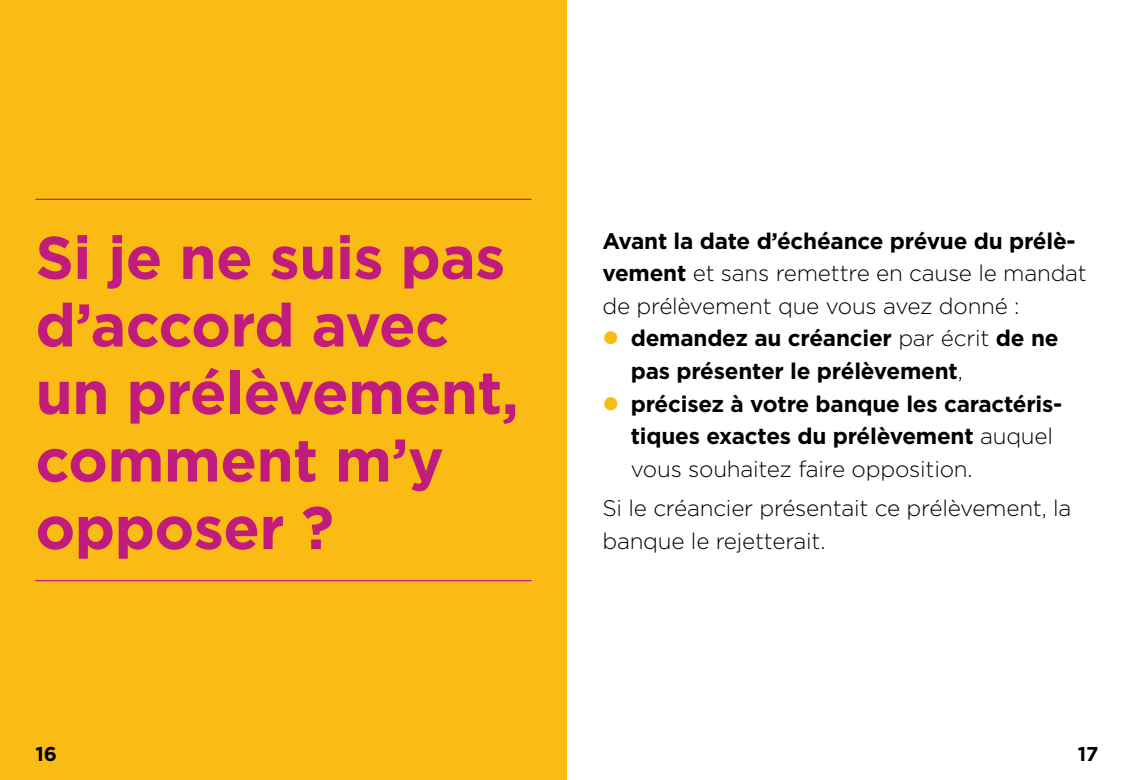
<style>
.page{position:relative;width:1134px;height:780px;background:#fff}
.page>*{position:absolute;margin:0;border:0;box-sizing:border-box;transform-origin:0 0}
.H1_-_chapitres{font:700 60px/67.5px "Gotham";letter-spacing:-.01em;color:#c11b7d}
.texte_puces{font:300 22.5px/32.5px "Gotham";letter-spacing:-.01em;color:#000}
.t1{font:700 22.5px/32.5px "Gotham";letter-spacing:-.01em;color:#000}
.t2{font:700 20px "Gotham";color:#000}
.s1{font-weight:700}
.s2{font-weight:300}
</style>
<div class="page">
<div style="left:0;top:0;width:567px;height:780px;background:#fabb14"></div>
<hr style="left:35px;top:580px;width:496px;height:1px;background:#c11b7d">
<hr style="left:35px;top:199px;width:496px;height:1px;background:#c11b7d">
<h1 class="H1_-_chapitres" style="left:35px;top:223px;width:485px">Si je ne suis pas d’accord avec un prélèvement, comment m’y opposer ?</h1>
<p class="t2" style="left:35px;top:740px;width:23px">16</p>
<p class="texte_puces" style="left:602px;top:224px;width:486px"><span class="s1">Avant la date d’échéance prévue du prélè&shy;vement</span> et sans remettre en cause le mandat de prélèvement que vous avez donné :</p>
<p class="t1" style="left:631px;top:322px;width:429px">demandez au créancier <span class="s2">par écrit</span> de ne pas présenter le prélèvement<span class="s2">,</span></p>
<p class="t1" style="left:631px;top:387px;width:433px">précisez à votre banque les caractéris&shy;tiques exactes du prélèvement <span class="s2">auquel vous souhaitez faire opposition.</span></p>
<p class="texte_puces" style="left:602px;top:491px;width:470px">Si le créancier présentait ce prélèvement, la banque le rejetterait.</p>
<p class="t2" style="left:1078px;top:740px;width:22px">17</p>
</div>
